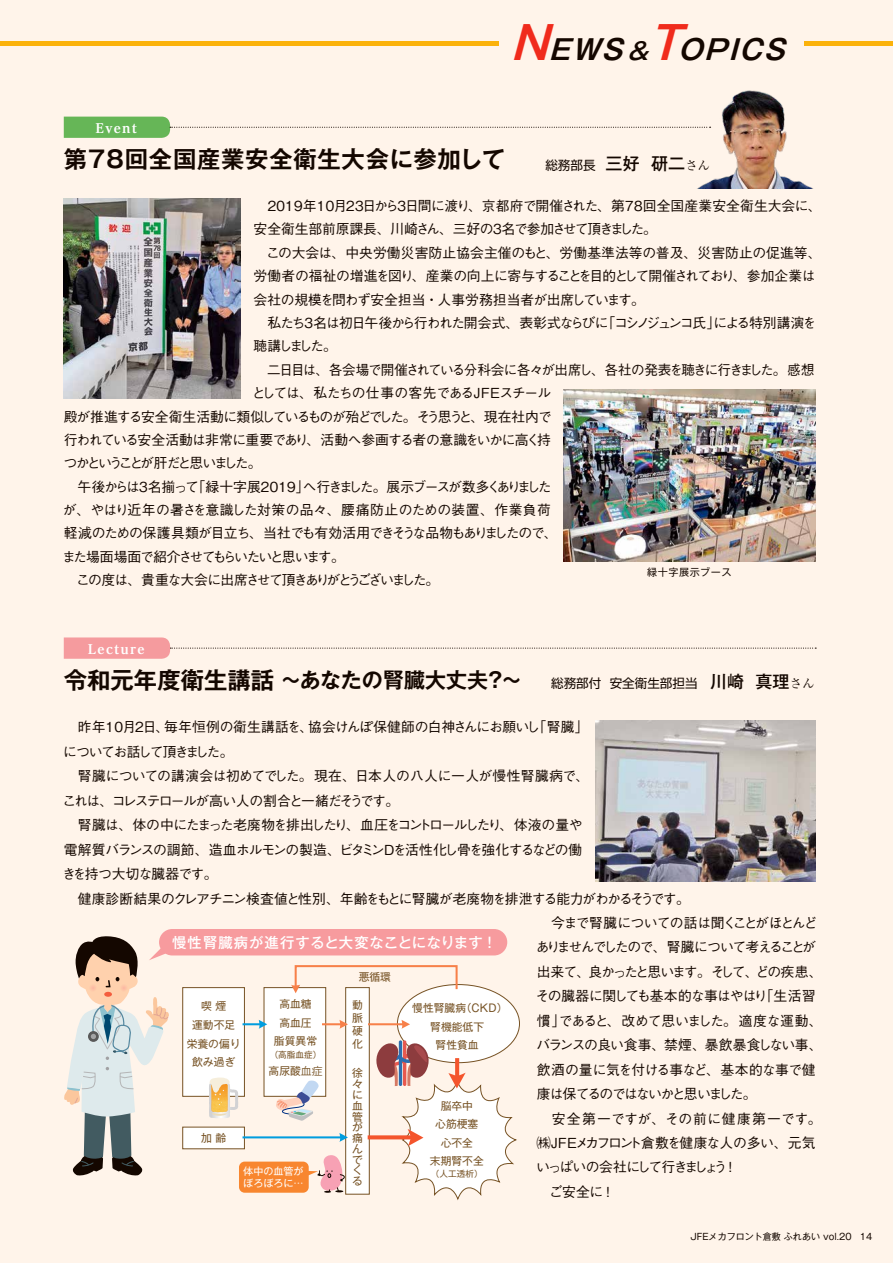
<style>
.page{position:relative;width:893px;height:1263px;background:#fff4ea}
.page>*{position:absolute;margin:0;border:0;box-sizing:border-box;transform-origin:0 0}
.t1{font:italic 700 27.6px "Gothic MB101 Pr 6 De";color:#140700}
.t2{font:700 23.4px "Gothic MB101 Pr 6 De";letter-spacing:.03em;color:#140700}
.t3{font:700 21px "Gothic MB101 Pr 6 De";color:#140700}
.t4{font:500 14.4px "Gothic MB101 Pr 6";letter-spacing:.045em;color:#fff}
.t5{font:500 13.8px "Gothic BBB Pr 6";letter-spacing:-.075em;color:#140700}
.t6{font:500 13.8px "Gothic BBB Pr 6";letter-spacing:-.125em;color:#140700}
.t7{font:500 13.8px "Gothic BBB Pr 6";letter-spacing:-.11em;color:#140700}
.t8{font:500 13.8px "Gothic BBB Pr 6";letter-spacing:-.05em;color:#140700}
.t9{font:500 13.8px "Gothic BBB Pr 6";letter-spacing:-.13em;color:#140700}
.t10{font:500 13.8px "Gothic BBB Pr 6";letter-spacing:-.095em;color:#140700}
.t11{font:500 13.8px "Gothic BBB Pr 6";letter-spacing:.005em;color:#140700}
.t12{font:500 13.8px "Gothic BBB Pr 6";letter-spacing:-.165em;color:#140700}
.t13{font:500 13.8px "Gothic BBB Pr 6";letter-spacing:-.02em;color:#140700}
.t14{font:500 13.8px "Gothic BBB Pr 6";letter-spacing:-.015em;color:#140700}
.t15{font:500 13.8px "Gothic BBB Pr 6";letter-spacing:.02em;color:#140700}
.t16{font:500 13.8px "Gothic BBB Pr 6";letter-spacing:-.025em;color:#140700}
.t17{font:500 13.8px "Gothic BBB Pr 6";letter-spacing:-.145em;color:#140700}
.t18{font:500 13.8px "Gothic BBB Pr 6";letter-spacing:-.055em;color:#140700}
.t19{font:500 13.8px "Gothic BBB Pr 6";letter-spacing:-.045em;color:#140700}
.t20{font:500 13.8px "Gothic BBB Pr 6";letter-spacing:.05em;color:#140700}
.t21{font:500 13.8px "Gothic BBB Pr 6";letter-spacing:-.19em;color:#140700}
.t22{font:500 13.8px "Gothic BBB Pr 6";letter-spacing:-.135em;color:#140700}
.t23{font:800 12.75px "UD Reimin Pr 6";letter-spacing:.09em;color:#fff}
.t24{font:12.6px "Shin Go Pr 6";color:#140700}
.t25{font:10.8px/10.8px "Gothic MB101 Pr 6";color:#765224;text-align:center}
.t26{font:10.05px "Gothic MB101 Pr 6";color:#fff}
.t27{font:10.05px "Gothic MB101 Pr 6";letter-spacing:.05em;color:#140700}
.t28{font:9px "Gothic MB101 Pr 6";color:#140700}
.t29{font:8.7px "Gothic MB101 Pr 6";color:#765224}
.s1{font-size:45.6px;color:#f02b1c}
.s2{font-size:23.55px}
.s3{font-family:"Gothic MB101 Pr 6";font-weight:500;font-size:16.95px}
.s4{font-family:"Ryumin Pr 6"}
.s5{font-size:23.4px}
.s6{font-family:"Koz Go Pr 6 N"}
</style>
<div class="page">
<hr style="left:0;top:41px;width:499px;height:4px;background:#fbb20b">
<hr style="left:805px;top:41px;width:88px;height:4px;background:#fbb20b">
<img style="left:564px;top:389px;width:251px;height:173px">
<img style="left:64px;top:199px;width:177px;height:199px">
<img style="left:595px;top:720px;width:221px;height:161px">
<svg style="left:64px;top:637px;width:752px;height:22px"></svg>
<svg style="left:64px;top:117px;width:630px;height:21px"></svg>
<div style="left:183px;top:987px;width:61px;height:109px;background:#fff"></div>
<div style="left:182px;top:987px;width:63px;height:109px;border:1px solid #765224"></div>
<div style="left:159px;top:929px;width:348px;height:26px;background:#f79b9e;border-radius:13px"></div>
<div style="left:183px;top:1127px;width:61px;height:22px;background:#fff"></div>
<div style="left:264px;top:987px;width:62px;height:109px;background:#fff"></div>
<div style="left:264px;top:987px;width:62px;height:109px;border:1px solid #765224"></div>
<div style="left:346px;top:987px;width:23px;height:207px;background:#fff"></div>
<div style="left:345px;top:987px;width:25px;height:207px;border:1px solid #765224"></div>
<svg style="left:243px;top:1020px;width:24px;height:9px"></svg>
<svg style="left:339px;top:1133px;width:9px;height:9px"></svg>
<hr style="left:243px;top:1136px;width:98px;height:2px;background:#009ddf">
<svg style="left:322px;top:1020px;width:26px;height:9px"></svg>
<svg style="left:275px;top:1080px;width:44px;height:41px"></svg>
<svg style="left:209px;top:1077px;width:29px;height:41px"></svg>
<div style="left:397px;top:984px;width:122px;height:79px;background:#fff;border-radius:50%"></div>
<svg style="left:401px;top:1020px;width:9px;height:9px"></svg>
<hr style="left:368px;top:1023px;width:35px;height:2px;background:#f78049">
<svg style="left:291px;top:965px;width:168px;height:28px"></svg>
<hr style="left:399px;top:1040px;width:3px;height:46px;background:#2e6eae;border-radius:2px">
<hr style="left:403px;top:1040px;width:3px;height:46px;background:#e8594f;border-radius:2px">
<div style="left:239px;top:1161px;width:70px;height:32px;background:#f8862f;border-radius:6px"></div>
<svg style="left:308px;top:1155px;width:36px;height:38px"></svg>
<svg style="left:64px;top:936px;width:105px;height:240px"></svg>
<svg style="left:368px;top:1135px;width:6px;height:4px"></svg>
<svg style="left:374px;top:1041px;width:142px;height:158px"></svg>
<img style="left:694px;top:90px;width:120px;height:99px">
<h1 class="t1" style="left:511px;top:27px;width:287px"><span class="s1">N</span>EWS<span class="s2">&amp;</span><span class="s1">T</span>OPICS</h1>
<p class="t23" style="left:95px;top:118px;width:43px">Event</p>
<h2 class="t2" style="left:64px;top:140px;width:443px">第７８回全国産業安全衛生大会に参加して</h2>
<p class="t24" style="left:545px;top:154px;width:166px">総務部長 <span class="s3">三好 研二</span><span class="s4">さん</span></p>
<p class="t9" style="left:254px;top:195px;width:569px">　２０１９年１０月２３日から３日間に渡り、京都府で開催された、第７８回全国産業安全衛生大会に、</p>
<p class="t5" style="left:254px;top:218px;width:405px">安全衛生部前原課長、川崎さん、三好の３名で参加させて頂きました。</p>
<p class="t11" style="left:254px;top:242px;width:569px">　この大会は、中央労働災害防止協会主催のもと、労働基準法等の普及、災害防止の促進等、</p>
<p class="t8" style="left:254px;top:265px;width:563px">労働者の福祉の増進を図り、産業の向上に寄与することを目的として開催されており、参加企業は</p>
<p class="t16" style="left:254px;top:288px;width:393px">会社の規模を問わず安全担当・人事労務担当者が出席しています。</p>
<p class="t5" style="left:254px;top:312px;width:564px">　私たち３名は初日午後から行われた開会式、表彰式ならびに「コシノジュンコ氏」による特別講演を</p>
<p class="t5" style="left:254px;top:335px;width:85px">聴講しました。</p>
<p class="t5" style="left:254px;top:358px;width:562px">　二日目は、各会場で開催されている分科会に各々が出席し、各社の発表を聴きに行きました。感想</p>
<p class="t5" style="left:252px;top:382px;width:301px">としては、私たちの仕事の客先であるＪＦＥスチール</p>
<p class="t5" style="left:64px;top:405px;width:490px">殿が推進する安全衛生活動に類似しているものが殆どでした。そう思うと、現在社内で</p>
<p class="t5" style="left:64px;top:429px;width:489px">行われている安全活動は非常に重要であり、活動へ参画する者の意識をいかに高く持</p>
<p class="t21" style="left:63px;top:452px;width:200px">つかということが肝だと思いました。</p>
<p class="t12" style="left:64px;top:475px;width:489px">　午後からは３名揃って「緑十字展２０１９」へ行きました。展示ブースが数多くありました</p>
<p class="t15" style="left:63px;top:499px;width:490px">が、やはり近年の暑さを意識した対策の品々、腰痛防止のための装置、作業負荷</p>
<p class="t5" style="left:64px;top:522px;width:495px">軽減のための保護具類が目立ち、当社でも有効活用できそうな品物もありましたので、</p>
<p class="t6" style="left:62px;top:546px;width:284px">また場面場面で紹介させてもらいたいと思います。</p>
<p class="t6" style="left:64px;top:569px;width:377px">　この度は、貴重な大会に出席させて頂きありがとうございました。</p>
<p class="t27" style="left:647px;top:564px;width:86px">緑十字展示ブース</p>
<p class="t23" style="left:88px;top:639px;width:58px">Lecture</p>
<h3 class="t3" style="left:64px;top:662px;width:460px"><span class="s5">令和元年度衛生講話</span> ～あなたの腎臓大丈夫？～</h3>
<p class="t24" style="left:551px;top:672px;width:265px">総務部付 安全衛生部担当 <span class="s3">川崎 真理</span><span class="s4">さん</span></p>
<p class="t13" style="left:64px;top:716px;width:526px">　昨年10月2日、毎年恒例の衛生講話を、協会けんぽ保健師の白神さんにお願いし「腎臓」</p>
<p class="t7" style="left:63px;top:740px;width:172px">についてお話して頂きました。</p>
<p class="t14" style="left:64px;top:765px;width:527px">　腎臓についての講演会は初めてでした。現在、日本人の八人に一人が慢性腎臓病で、</p>
<p class="t6" style="left:62px;top:789px;width:338px">これは、コレステロールが高い人の割合と一緒だそうです。</p>
<p class="t7" style="left:64px;top:814px;width:520px">　腎臓は、体の中にたまった老廃物を排出したり、血圧をコントロールしたり、体液の量や</p>
<p class="t10" style="left:64px;top:838px;width:520px">電解質バランスの調節、造血ホルモンの製造、ビタミンＤを活性化し骨を強化するなどの働</p>
<p class="t5" style="left:62px;top:863px;width:157px">きを持つ大切な臓器です。</p>
<p class="t5" style="left:64px;top:887px;width:628px">　健康診断結果のクレアチニン検査値と性別、年齢をもとに腎臓が老廃物を排泄する能力がわかるそうです。</p>
<p class="t5" style="left:537px;top:912px;width:282px">　今まで腎臓についての話は聞くことがほとんど</p>
<p class="t7" style="left:536px;top:936px;width:282px">ありませんでしたので、腎臓について考えることが</p>
<p class="t17" style="left:537px;top:960px;width:287px">出来て、良かったと思います。そして、どの疾患、</p>
<p class="t5" style="left:535px;top:985px;width:282px">その臓器に関しても基本的な事はやはり「生活習</p>
<p class="t18" style="left:537px;top:1009px;width:287px">慣」であると、改めて思いました。適度な運動、</p>
<p class="t8" style="left:536px;top:1034px;width:288px">バランスの良い食事、禁煙、暴飲暴食しない事、</p>
<p class="t19" style="left:537px;top:1058px;width:280px">飲酒の量に気を付ける事など、基本的な事で健</p>
<p class="t9" style="left:537px;top:1083px;width:221px">康は保てるのではないかと思いました。</p>
<p class="t20" style="left:537px;top:1107px;width:286px">　安全第一ですが、その前に健康第一です。</p>
<p class="t10" style="left:537px;top:1132px;width:280px">㈱ＪＦＥメカフロント倉敷を健康な人の多い、元気</p>
<p class="t22" style="left:536px;top:1156px;width:203px">いっぱいの会社にして行きましょう！</p>
<p class="t5" style="left:537px;top:1180px;width:80px">　ご安全に！</p>
<p class="t4" style="left:172px;top:930px;width:326px">慢性腎臓病が進行すると大変なことになります！</p>
<p class="t25" style="left:359px;top:970px;width:34px">悪循環</p>
<p class="t25" style="left:352px;top:998px;width:12px;line-height:12.9px;text-align:justify">動脈硬化</p>
<p class="t25" style="left:352px;top:1067px;width:12px;text-align:left">徐々に血管が痛んでくる</p>
<p class="t25" style="left:274px;top:993px;width:45px;line-height:18.9px">高血糖高血圧脂質異常</p>
<p class="t29" style="left:270px;top:1047px;width:53px">（高脂血症）</p>
<p class="t25" style="left:269px;top:1064px;width:55px">高尿酸<span class="s6">血症</span></p>
<p class="t25" style="left:187px;top:995px;width:55px;line-height:18.9px">喫 煙<br>運動不足栄養の偏り飲み過ぎ</p>
<p class="t25" style="left:412px;top:998px;width:97px;line-height:18.3px">慢性腎臓病（CKD）腎機能低下<br>腎性貧血</p>
<p class="t25" style="left:430px;top:1096px;width:55px;line-height:18.3px">脳卒中<br>心筋梗塞心不全<br>末期腎不全</p>
<p class="t25" style="left:201px;top:1132px;width:27px">加 齢</p>
<p class="t26" style="left:243px;top:1163px;width:62px">体中の血管が</p>
<p class="t29" style="left:431px;top:1166px;width:53px">（人工透析）</p>
<p class="t26" style="left:243px;top:1175px;width:62px">ぼろぼろに…</p>
<p class="t28" style="left:691px;top:1229px;width:183px">JFEメカフロント倉敷 ふれあい vol.20 14</p>
</div>
